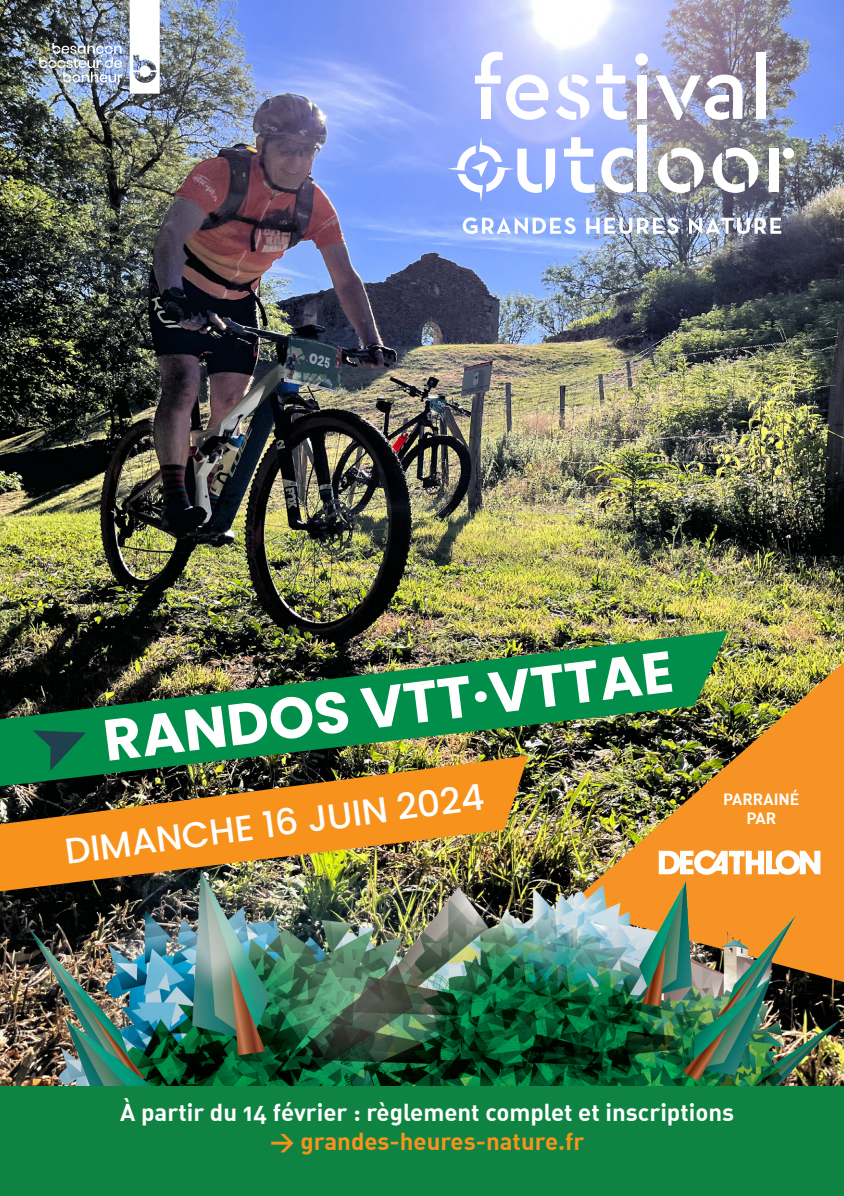
<style>
.page{position:relative;width:844px;height:1196px;background:#fff}
.page>*{position:absolute;margin:0;border:0;box-sizing:border-box;transform-origin:0 0}
.t1{font:700 58px "Poppins";color:#fff}
.t2{font:500 36px "Poppins";color:#fff}
.t3{font:24px "DIN Bold Alternate";color:#fff}
.t4{font:24px "DIN Bold Alternate";color:#f7931d}
.titre_bleu{font:16px "DIN Bold Alternate";color:#fff}
</style>
<div class="page">
<img style="left:0;top:0;width:844px;height:844px">
<svg style="left:130px;top:0;width:30px;height:94px"></svg>
<img style="left:39px;top:43px;width:83px;height:39px">
<img style="left:566px;top:660px;width:278px;height:184px">
<img style="left:0;top:630px;width:728px;height:159px">
<img style="left:0;top:755px;width:528px;height:89px">
<svg style="left:33px;top:730px;width:53px;height:41px;background:#0c6f4b"></svg>
<svg style="left:475px;top:52px;width:73px;height:68px"></svg>
<svg style="left:556px;top:75px;width:33px;height:45px"></svg>
<svg style="left:596px;top:64px;width:31px;height:56px"></svg>
<div style="left:635px;top:53px;width:13px;height:12px;background:#fff;border-radius:50%"></div>
<div style="left:637px;top:75px;width:9px;height:44px;background:#fff"></div>
<svg style="left:655px;top:75px;width:87px;height:45px"></svg>
<div style="left:756px;top:53px;width:9px;height:66px;background:#fff"></div>
<svg style="left:564px;top:137px;width:30px;height:56px"></svg>
<div style="left:637px;top:126px;width:9px;height:66px;background:#fff"></div>
<svg style="left:601px;top:148px;width:32px;height:45px"></svg>
<svg style="left:658px;top:148px;width:45px;height:45px"></svg>
<svg style="left:712px;top:148px;width:46px;height:45px"></svg>
<div style="left:770px;top:149px;width:9px;height:43px;background:#fff"></div>
<div style="left:783px;top:148px;width:11px;height:11px;background:#fff;border-radius:50%"></div>
<svg style="left:463px;top:217px;width:112px;height:17px"></svg>
<svg style="left:586px;top:217px;width:92px;height:17px"></svg>
<svg style="left:689px;top:217px;width:92px;height:17px"></svg>
<svg style="left:447px;top:136px;width:108px;height:66px"></svg>
<img style="left:0;top:844px;width:844px;height:241px">
<div style="left:0;top:1085px;width:844px;height:110px;background:#0e8342"></div>
<svg style="left:0;top:0;width:4px;height:4px"></svg>
<svg style="left:840px;top:0;width:4px;height:4px"></svg>
<p class="t1" style="left:100px;top:707px;width:575px;rotate:-7deg">RANDOS VTT·VTTAE</p>
<p class="t2" style="left:62px;top:832px;width:424px;rotate:-8deg">DIMANCHE 16 JUIN 2024</p>
<p class="titre_bleu" style="left:723px;top:788px;width:78px">PARRAINÉ</p>
<p class="titre_bleu" style="left:746px;top:808px;width:31px">PAR</p>
<p class="t3" style="left:120px;top:1096px;width:615px">À partir du 14 février : règlement complet et inscriptions</p>
<p class="t4" style="left:270px;top:1125px;width:316px">&gt; grandes-heures-nature.fr</p>
</div>
